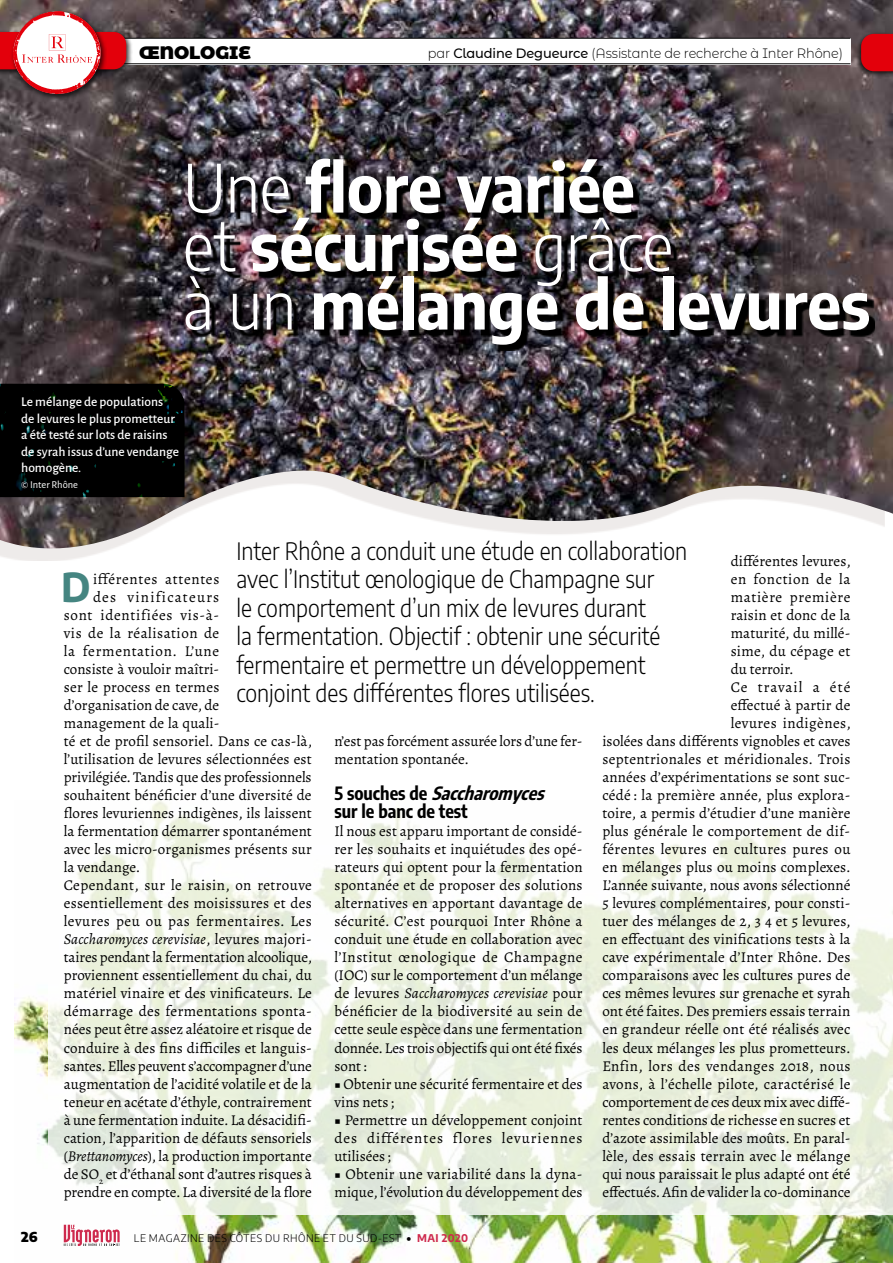
<style>
.page{position:relative;width:893px;height:1263px;background:#fff}
.page>*{position:absolute;margin:0;border:0;box-sizing:border-box;transform-origin:0 0}
.t1{font:700 semi-condensed 66px/58.5px "Encode Sans";letter-spacing:-.005em;color:#fff}
.t2{font:700 39.3px "Encode Sans";color:#458581}
.t3{font:300 24px/28.5px "Encode Sans";color:#000;scale:.9 1}
.t4{font:700 18px/18px "Encode Sans Condensed";color:#000}
.t5{font:900 18px "Montserrat Alternates";color:#000}
.t6{font:15px/18px "Alegreya";letter-spacing:.005em;color:#000}
.t7{font:15px "Alegreya";letter-spacing:.03em;color:#000}
.t8{font:15px "Alegreya";letter-spacing:.045em;color:#000}
.t9{font:15px "Alegreya";letter-spacing:.025em;color:#000}
.t10{font:italic 15px "Alegreya";letter-spacing:.01em;color:#000}
.t11{font:15px "Alegreya";letter-spacing:.035em;color:#000}
.t12{font:15px "Alegreya";letter-spacing:.08em;color:#000}
.t13{font:15px "Alegreya";letter-spacing:.04em;color:#000}
.t14{font:15px "Alegreya";letter-spacing:.07em;color:#000}
.t15{font:500 13.5px/16.5px "Alegreya Sans";color:#fff}
.t16{font:300 13.5px "Montserrat Alternates";letter-spacing:-.01em;color:#000;scale:.96 1}
.t17{font:900 13.5px "Encode Sans";color:#000}
.t18{font:300 10.5px "Encode Sans";letter-spacing:.04em;color:#000}
.t19{font:10.5px "Alegreya Sans";letter-spacing:-.005em;color:#fff}
.s1{font-weight:500}
.s2{font-weight:300}
.s3{font-style:normal}
.s4{font-style:italic}
.s5{font-weight:900}
.s6{font-weight:700;color:#ce2a4d}
</style>
<div class="page">
<img style="left:14px;top:996px;width:879px;height:267px">
<img style="left:0;top:0;width:893px;height:550px">
<svg style="left:48px;top:801px;width:845px;height:413px"></svg>
<img style="left:192px;top:165px;width:683px;height:186px">
<div style="left:64px;top:38px;width:786px;height:26px;background:#fff"></div>
<hr style="left:64px;top:38px;width:786px;height:1px;background:#000">
<hr style="left:64px;top:63px;width:786px;height:1px;background:#000">
<svg style="left:64px;top:1225px;width:56px;height:21px"></svg>
<div style="left:0;top:29px;width:133px;height:46px;background:#000;opacity:.75"></div>
<div style="left:10px;top:8px;width:97px;height:93px;background:#000;opacity:.75"></div>
<svg style="left:0;top:11px;width:126px;height:83px"></svg>
<div style="left:855px;top:31px;width:38px;height:46px;background:#000;opacity:.75"></div>
<svg style="left:861px;top:34px;width:32px;height:37px"></svg>
<div style="left:0;top:384px;width:185px;height:113px;background:#000"></div>
<p class="t5" style="left:139px;top:39px;width:114px">ŒNOLOGIE</p>
<p class="t16" style="left:428px;top:44px;width:434px">par <span class="s1">Claudine Degueurce</span> (Assistante de recherche à Inter Rhône)</p>
<h1 class="t1" style="left:183px;top:154px;width:689px"><span class="s2">Une</span> flore variée<br><span class="s2">et</span> sécurisée <span class="s2">grâce<br>à un</span> mélange de levures</h1>
<p class="t15" style="left:21px;top:393px;width:159px">Le mélange de populations de levures le plus prometteur a été testé sur lots de raisins de syrah issus d’une vendange homogène.</p>
<p class="t19" style="left:21px;top:478px;width:58px">© Inter Rhône</p>
<p class="t17" style="left:21px;top:1226px;width:18px">26</p>
<p class="t3" style="left:236px;top:535px;width:502px">Inter Rhône a conduit une étude en collaboration avec l’Institut œnologique de Champagne sur<br>le comportement d’un mix de levures durant<br>la fermentation. Objectif : obtenir une sécurité fermentaire et permettre un développement conjoint des différentes flores utilisées.</p>
<p class="t6" style="left:731px;top:552px;width:122px">différentes levures,</p>
<p class="t13" style="left:731px;top:570px;width:121px">en fonction de la</p>
<p class="t8" style="left:731px;top:588px;width:121px">matière première</p>
<p class="t6" style="left:731px;top:606px;width:121px">raisin et donc de la</p>
<p class="t6" style="left:731px;top:624px;width:121px">maturité, du millé-</p>
<p class="t6" style="left:731px;top:642px;width:121px">sime, du cépage et</p>
<p class="t6" style="left:731px;top:660px;width:64px">du terroir.</p>
<p class="t14" style="left:731px;top:678px;width:121px">Ce travail a été</p>
<p class="t6" style="left:731px;top:696px;width:121px">effectué à partir de</p>
<p class="t7" style="left:731px;top:714px;width:122px">levures indigènes,</p>
<p class="t6" style="left:602px;top:732px;width:250px">isolées dans différents vignobles et caves</p>
<p class="t6" style="left:602px;top:750px;width:249px">septentrionales et méridionales. Trois</p>
<p class="t6" style="left:602px;top:768px;width:250px">années d’expérimentations se sont suc-</p>
<p class="t6" style="left:602px;top:786px;width:249px">cédé : la première année, plus explora-</p>
<p class="t6" style="left:602px;top:804px;width:249px">toire, a permis d’étudier d’une manière</p>
<p class="t6" style="left:602px;top:822px;width:249px">plus générale le comportement de dif-</p>
<p class="t7" style="left:602px;top:840px;width:250px">férentes levures en cultures pures ou</p>
<p class="t6" style="left:602px;top:858px;width:250px">en mélanges plus ou moins complexes.</p>
<p class="t6" style="left:602px;top:876px;width:250px">L’année suivante, nous avons sélectionné</p>
<p class="t6" style="left:602px;top:894px;width:250px">5 levures complémentaires, pour consti-</p>
<p class="t6" style="left:602px;top:912px;width:250px">tuer des mélanges de 2, 3 4 et 5 levures,</p>
<p class="t6" style="left:602px;top:930px;width:250px">en effectuant des vinifications tests à la</p>
<p class="t6" style="left:602px;top:948px;width:250px">cave expérimentale d’Inter Rhône. Des</p>
<p class="t6" style="left:602px;top:966px;width:250px">comparaisons avec les cultures pures de</p>
<p class="t6" style="left:602px;top:984px;width:250px">ces mêmes levures sur grenache et syrah</p>
<p class="t6" style="left:602px;top:1002px;width:249px">ont été faites. Des premiers essais terrain</p>
<p class="t6" style="left:602px;top:1020px;width:250px">en grandeur réelle ont été réalisés avec</p>
<p class="t6" style="left:602px;top:1038px;width:250px">les deux mélanges les plus prometteurs.</p>
<p class="t7" style="left:602px;top:1056px;width:250px">Enfin, lors des vendanges 2018, nous</p>
<p class="t9" style="left:602px;top:1074px;width:250px">avons, à l’échelle pilote, caractérisé le</p>
<p class="t6" style="left:602px;top:1092px;width:250px">comportement de ces deux mix avec diffé-</p>
<p class="t6" style="left:602px;top:1110px;width:249px">rentes conditions de richesse en sucres et</p>
<p class="t6" style="left:602px;top:1128px;width:250px">d’azote assimilable des moûts. En paral-</p>
<p class="t6" style="left:602px;top:1146px;width:250px">lèle, des essais terrain avec le mélange</p>
<p class="t6" style="left:602px;top:1164px;width:250px">qui nous paraissait le plus adapté ont été</p>
<p class="t6" style="left:602px;top:1182px;width:250px">effectués. Afin de valider la co-dominance</p>
<h2 class="t2" style="left:61px;top:558px;width:31px">D</h2>
<p class="t8" style="left:93px;top:570px;width:128px">ifférentes attentes</p>
<p class="t12" style="left:93px;top:588px;width:128px">des vinificateurs</p>
<p class="t8" style="left:64px;top:606px;width:157px">sont identifiées vis-à-</p>
<p class="t11" style="left:64px;top:624px;width:157px">vis de la réalisation de</p>
<p class="t8" style="left:64px;top:642px;width:157px">la fermentation. L’une</p>
<p class="t6" style="left:64px;top:660px;width:157px">consiste à vouloir maîtri-</p>
<p class="t6" style="left:64px;top:678px;width:157px">ser le process en termes</p>
<p class="t6" style="left:64px;top:696px;width:157px">d’organisation de cave, de</p>
<p class="t6" style="left:64px;top:714px;width:157px">management de la quali-</p>
<p class="t6" style="left:64px;top:732px;width:250px">té et de profil sensoriel. Dans ce cas-là,</p>
<p class="t6" style="left:64px;top:750px;width:249px">l’utilisation de levures sélectionnées est</p>
<p class="t6" style="left:64px;top:768px;width:249px">privilégiée. Tandis que des professionnels</p>
<p class="t6" style="left:64px;top:786px;width:249px">souhaitent bénéficier d’une diversité de</p>
<p class="t6" style="left:64px;top:804px;width:249px">flores levuriennes indigènes, ils laissent</p>
<p class="t6" style="left:64px;top:822px;width:250px">la fermentation démarrer spontanément</p>
<p class="t6" style="left:64px;top:840px;width:250px">avec les micro-organismes présents sur</p>
<p class="t6" style="left:64px;top:858px;width:78px">la vendange.</p>
<p class="t7" style="left:64px;top:876px;width:250px">Cependant, sur le raisin, on retrouve</p>
<p class="t6" style="left:64px;top:894px;width:249px">essentiellement des moisissures et des</p>
<p class="t7" style="left:64px;top:912px;width:250px">levures peu ou pas fermentaires. Les</p>
<p class="t10" style="left:64px;top:929px;width:249px">Saccharomyces cerevisiae<span class="s3">, levures majori-</span></p>
<p class="t6" style="left:64px;top:948px;width:250px">taires pendant la fermentation alcoolique,</p>
<p class="t6" style="left:64px;top:966px;width:250px">proviennent essentiellement du chai, du</p>
<p class="t6" style="left:64px;top:984px;width:250px">matériel vinaire et des vinificateurs. Le</p>
<p class="t9" style="left:64px;top:1002px;width:250px">démarrage des fermentations sponta-</p>
<p class="t6" style="left:64px;top:1020px;width:250px">nées peut être assez aléatoire et risque de</p>
<p class="t6" style="left:64px;top:1038px;width:250px">conduire à des fins difficiles et languis-</p>
<p class="t6" style="left:64px;top:1056px;width:250px">santes. Elles peuvent s’accompagner d’une</p>
<p class="t6" style="left:64px;top:1074px;width:250px">augmentation de l’acidité volatile et de la</p>
<p class="t6" style="left:64px;top:1092px;width:250px">teneur en acétate d’éthyle, contrairement</p>
<p class="t6" style="left:64px;top:1110px;width:249px">à une fermentation induite. La désacidifi-</p>
<p class="t6" style="left:64px;top:1128px;width:250px">cation, l’apparition de défauts sensoriels</p>
<p class="t6" style="left:64px;top:1146px;width:250px">(<span class="s4">Brettanomyces</span>), la production importante</p>
<p class="t6" style="left:64px;top:1164px;width:250px">de SO<sub>2</sub> et d’éthanal sont d’autres risques à</p>
<p class="t6" style="left:64px;top:1182px;width:250px">prendre en compte. La diversité de la flore</p>
<p class="t6" style="left:334px;top:732px;width:250px">n’est pas forcément assurée lors d’une fer&shy;mentation spontanée.</p>
<p class="t4" style="left:334px;top:783px;width:217px">5 s o u c h e s d e <span class="s4">Saccharomyces </span>sur le banc de test</p>
<p class="t6" style="left:334px;top:822px;width:250px;text-align:justify">Il nous est apparu important de considé&shy;rer les souhaits et inquiétudes des opé&shy;rateurs qui optent pour la fermentation spontanée et de proposer des solutions alternatives en apportant davantage de sécurité. C’est pourquoi Inter Rhône a conduit une étude en collaboration avec l’Institut œnologique de Champagne (IOC) sur le comportement d’un mélange de levures <span class="s4">Saccharomyces cerevisiae</span> pour bénéficier de la biodiversité au sein de cette seule espèce dans une fermentation donnée. Les trois objectifs qui ont été fixés sont :</p>
<p class="t6" style="left:334px;top:1074px;width:250px">■ Obtenir une sécurité fermentaire et des vins nets ;</p>
<p class="t6" style="left:334px;top:1110px;width:250px;text-align:justify">■ Permettre un développement conjoint des différentes flores levuriennes utilisées ;</p>
<p class="t6" style="left:334px;top:1164px;width:250px">■ Obtenir une variabilité dans la dyna&shy;mique, l’évolution du développement des</p>
<p class="t18" style="left:134px;top:1231px;width:336px">LE MAGAZINE DES CÔTES DU RHÔNE ET DU SUD-EST <span class="s5">•</span> <span class="s6">MAI 2020</span></p>
</div>
